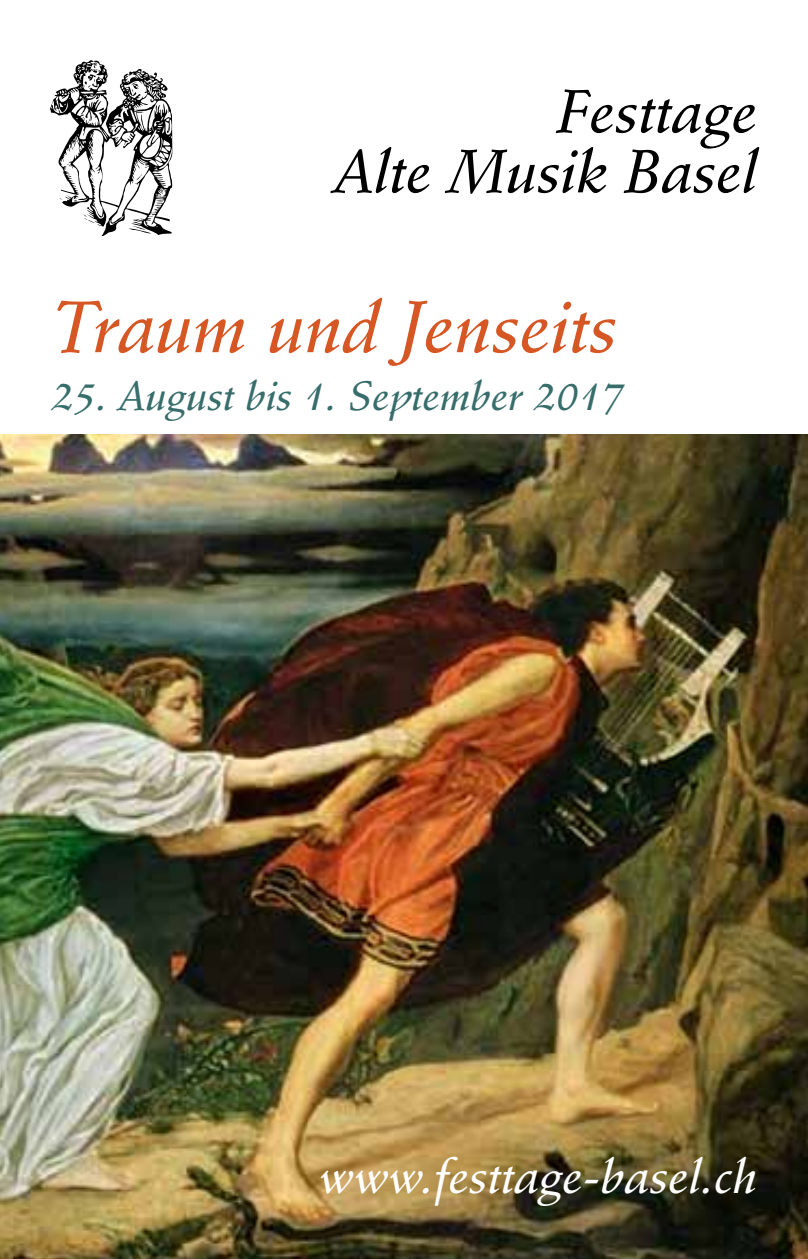
<style>
.page{position:relative;width:808px;height:1259px;background:#fff}
.page>*{position:absolute;margin:0;border:0;box-sizing:border-box;transform-origin:0 0}
.t1{font:72px "Stempel Schneidler Std Med It";color:#d75724}
.t2{font:60px/60px "Stempel Schneidler Std Med It";color:#000;text-align:right}
.t3{font:48px "Stempel Schneidler Std Med It";color:#fff}
.t4{font:40.5px "Stempel Schneidler Std Med It";color:#376d6b}
</style>
<div class="page">
<img style="left:0;top:435px;width:808px;height:824px">
<svg style="left:50px;top:60px;width:123px;height:176px"></svg>
<h2 class="t2" style="left:333px;top:82px;width:425px">Festtage<br>Alte Musik Basel</h2>
<h1 class="t1" style="left:51px;top:285px;width:567px">Traum und Jenseits</h1>
<p class="t4" style="left:51px;top:372px;width:574px">25. August bis 1. September 2017</p>
<p class="t3" style="left:319px;top:1148px;width:439px">www.festtage-basel.ch</p>
</div>
